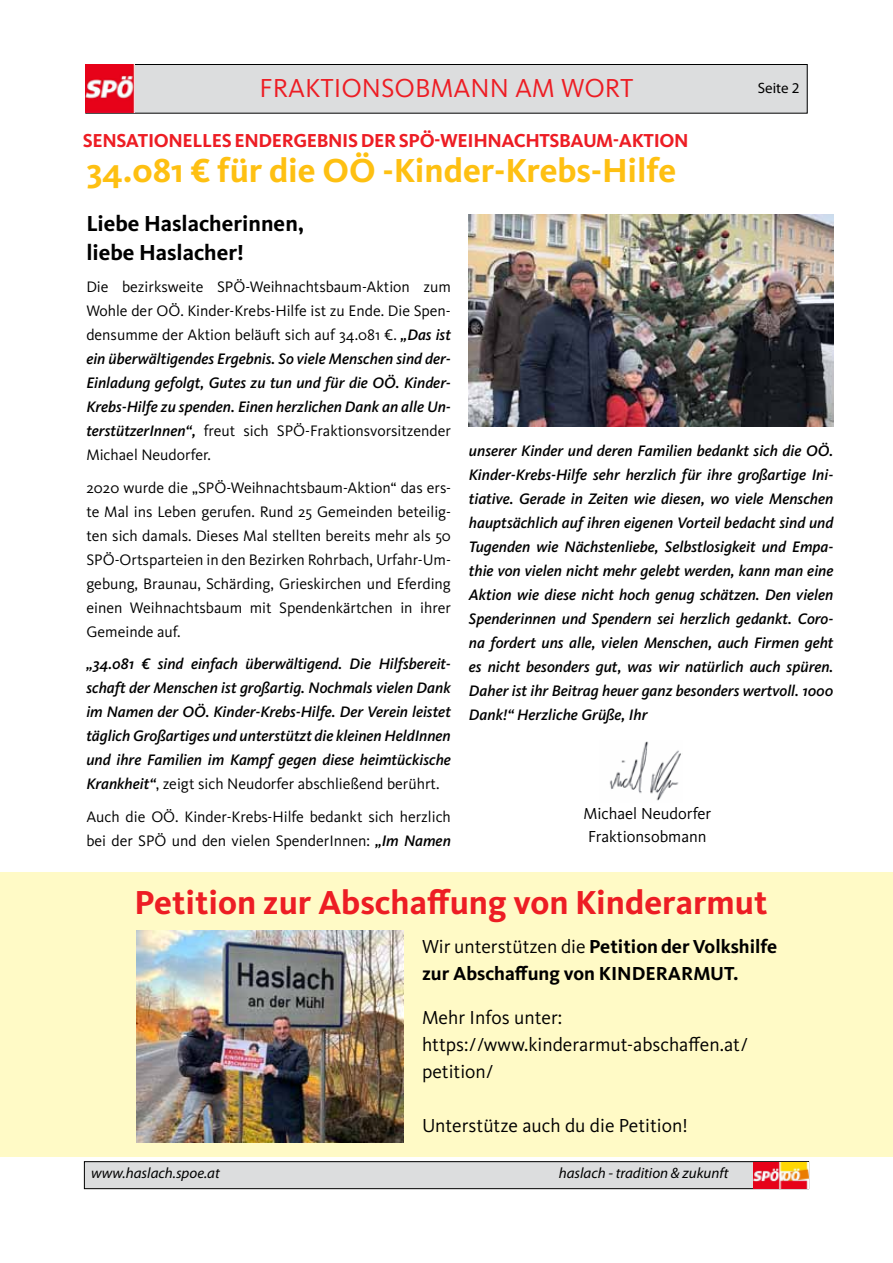
<style>
.page{position:relative;width:893px;height:1263px;background:#fff}
.page>*{position:absolute;margin:0;border:0;box-sizing:border-box;transform-origin:0 0}
.t1{font:700 34.5px "Kievit OT";letter-spacing:-.005em;color:#ed1d24}
.t2{font:700 34.5px "Kievit OT";color:#fec012}
.t3{font:27px "Kievit OT";color:#ed1d24}
.t4{font:700 22.5px/28.5px "Kievit OT";color:#000}
.t5{font:19.5px/27px "Kievit OT";color:#000}
.t6{font:700 19.5px/27px "Kievit OT";color:#000}
.t7{font:700 19.5px "Kievit OT";letter-spacing:-.02em;color:#ed1d24}
.t8{font:16.5px/23.5px "Kievit OT";color:#000}
.t9{font:italic 500 15.75px/24px "Kievit OT";color:#000;text-align:justify}
.t10{font:15.75px/24px "Kievit OT";color:#000;text-align:justify}
.t11{font:italic 15px "Myriad Pro";color:#000}
.t12{font:15px "Myriad Pro";color:#000}
.s1{font-weight:500;font-style:italic}
.s2{font-weight:400;font-style:normal}
.s3{font-weight:400}
</style>
<div class="page">
<div style="left:86px;top:64px;width:721px;height:49px;background:#dcddde"></div>
<div style="left:86px;top:64px;width:721px;height:49px;border:1px solid #000"></div>
<img style="left:85px;top:64px;width:49px;height:49px">
<div style="left:84px;top:1162px;width:725px;height:27px;background:#dcddde"></div>
<div style="left:84px;top:1161px;width:725px;height:28px;border:1px solid #000"></div>
<img style="left:753px;top:1162px;width:55px;height:26px">
<div style="left:0;top:872px;width:893px;height:284px;background:#fffac6"></div>
<img style="left:469px;top:214px;width:364px;height:213px">
<img style="left:609px;top:741px;width:72px;height:60px">
<img style="left:137px;top:930px;width:266px;height:213px">
<h2 class="t3" style="left:259px;top:73px;width:375px">FRAKTIONSOBMANN AM WORT</h2>
<p class="t7" style="left:83px;top:129px;width:607px">Sensationelles Endergebnis der SPÖ-Weihnachtsbaum-Aktion</p>
<h1 class="t2" style="left:86px;top:150px;width:591px">34.081 € für die OÖ -Kinder-Krebs-Hilfe</h1>
<p class="t12" style="left:758px;top:79px;width:43px">Seite 2</p>
<h3 class="t4" style="left:86px;top:209px;width:219px">Liebe Haslacherinnen, liebe Haslacher!</h3>
<p class="t10" style="left:86px;top:275px;width:366px">Die bezirksweite SPÖ-Weihnachtsbaum-Aktion zum Wohle der OÖ. Kinder-Krebs-Hilfe ist zu Ende. Die Spen&shy;densumme der Aktion beläuft sich auf 34.081 €. <span class="s1">„Das ist ein überwältigendes Ergebnis. So viele Menschen sind der-Einladung gefolgt, Gutes zu tun und für die OÖ. Kinder-Krebs-Hilfe zu spenden. Einen herzlichen Dank an alle Un&shy;terstützerInnen“,</span> freut sich SPÖ-Fraktionsvorsitzender Michael Neudorfer.</p>
<p class="t10" style="left:86px;top:476px;width:366px">2020 wurde die „SPÖ-Weihnachtsbaum-Aktion“ das ers&shy;te Mal ins Leben gerufen. Rund 25 Gemeinden beteilig&shy;ten sich damals. Dieses Mal stellten bereits mehr als 50<br>SPÖ-Ortsparteien in den Bezirken Rohrbach, Urfahr-Um&shy;gebung, Braunau, Schärding, Grieskirchen und Eferding einen Weihnachtsbaum mit Spendenkärtchen in ihrer Gemeinde auf.</p>
<p class="t9" style="left:86px;top:652px;width:366px">„34.081 € sind einfach überwältigend. Die Hilfsbereit&shy;schaft der Menschen ist großartig. Nochmals vielen Dank im Namen der OÖ. Kinder-Krebs-Hilfe. Der Verein leistet täglich Großartiges und unterstützt die kleinen HeldInnen und ihre Familien im Kampf gegen diese heimtückische Krankheit“<span class="s2">, zeigt sich Neudorfer abschließend berührt.</span></p>
<p class="t10" style="left:86px;top:805px;width:366px">Auch die OÖ. Kinder-Krebs-Hilfe bedankt sich herzlich bei der SPÖ und den vielen SpenderInnen: <span class="s1">„Im Namen</span></p>
<p class="t9" style="left:469px;top:439px;width:366px">unserer Kinder und deren Familien bedankt sich die OÖ.<br>Kinder-Krebs-Hilfe sehr herzlich für ihre großartige Ini&shy;tiative. Gerade in Zeiten wie diesen, wo viele Menschen hauptsächlich auf ihren eigenen Vorteil bedacht sind und Tugenden wie Nächstenliebe, Selbstlosigkeit und Empa&shy;thie von vielen nicht mehr gelebt werden, kann man eine Aktion wie diese nicht hoch genug schätzen. Den vielen Spenderinnen und Spendern sei herzlich gedankt. Coro&shy;na fordert uns alle, vielen Menschen, auch Firmen geht es nicht besonders gut, was wir natürlich auch spüren.<br>Daher ist ihr Beitrag heuer ganz besonders wertvoll. 1000<br>Dank!“ Herzliche Grüße, Ihr</p>
<p class="t8" style="left:583px;top:801px;width:129px">Michael Neudorfer<br>Fraktionsobmann</p>
<h1 class="t1" style="left:135px;top:883px;width:634px">Petition zur Abschaffung von Kinderarmut</h1>
<p class="t6" style="left:422px;top:933px;width:357px"><span class="s3">Wir unterstützen die</span> Petition der Volkshilfe zur Abschaffung von KINDERARMUT</p>
<p class="t6" style="left:733px;top:960px;width:7px">.</p>
<p class="t5" style="left:422px;top:1004px;width:327px">Mehr Infos unter: https://www.kinderarmut-abschaffen.at/ petition/</p>
<p class="t5" style="left:422px;top:1112px;width:267px">Unterstütze auch du die Petition!</p>
<p class="t11" style="left:91px;top:1163px;width:130px">www.haslach.spoe.at</p>
<p class="t11" style="left:559px;top:1163px;width:171px">haslach - tradition &amp; zukunft</p>
</div>
